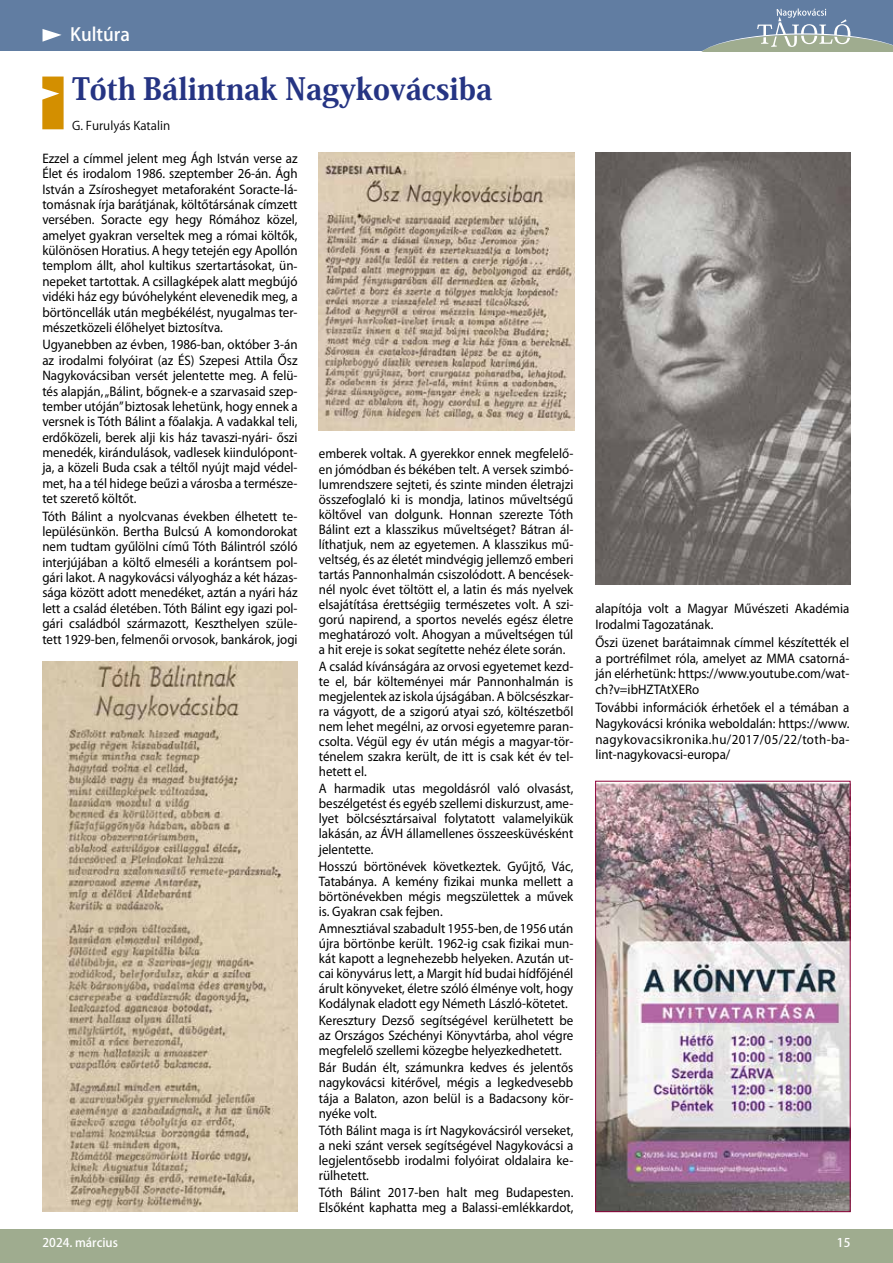
<style>
.page{position:relative;width:893px;height:1263px;background:#fff}
.page>*{position:absolute;margin:0;border:0;box-sizing:border-box;transform-origin:0 0}
.t1{font:800 30.3px "Koz Min Pr 6 N";color:#253483;scale:.95 1}
.t2{font:500 18px "Koz Go Pr 6 N";color:#fff}
.t3{font:13.8px/15px "Myriad Pro";color:#000;text-align:justify;scale:.94 1}
.t4{font:12px "Koz Go Pr 6 N";color:#000}
.t5{font:500 12px "Koz Go Pr 6 N";color:#fff}
</style>
<div class="page">
<div style="left:0;top:1229px;width:893px;height:34px;background:#9fac8f"></div>
<div style="left:0;top:0;width:893px;height:51px;background:#617da2"></div>
<svg style="left:702px;top:9px;width:191px;height:42px"></svg>
<svg style="left:43px;top:29px;width:19px;height:13px"></svg>
<img style="left:597px;top:783px;width:251px;height:427px">
<div style="left:595px;top:781px;width:255px;height:431px;border:1px solid #8c0037"></div>
<svg style="left:42px;top:77px;width:22px;height:52px"></svg>
<img style="left:319px;top:153px;width:255px;height:277px">
<img style="left:595px;top:153px;width:256px;height:431px">
<img style="left:42px;top:661px;width:256px;height:551px">
<h2 class="t2" style="left:70px;top:25px;width:61px">Kultúra</h2>
<h1 class="t1" style="left:72px;top:72px;width:444px">Tóth Bálintnak Nagykovácsiba</h1>
<p class="t4" style="left:72px;top:118px;width:100px">G. Furulyás Katalin</p>
<p class="t3" style="left:42px;top:150px;width:273px">Ezzel a címmel jelent meg Ágh István verse az Élet és irodalom 1986. szeptember 26-án. Ágh István a Zsíroshegyet metaforaként Soracte-lá&shy;tomásnak írja barátjának, költőtársának címzett versében. Soracte egy hegy Rómához közel, amelyet gyakran verseltek meg a római költők, különösen Horatius. A hegy tetején egy Apollón templom állt, ahol kultikus szertartásokat, ün&shy;nepeket tartottak. A csillagképek alatt megbújó vidéki ház egy búvóhelyként elevenedik meg, a börtöncellák után megbékélést, nyugalmas ter&shy;mészetközeli élőhelyet biztosítva.</p>
<p class="t3" style="left:42px;top:337px;width:273px">Ugyanebben az évben, 1986-ban, október 3-án az irodalmi folyóirat (az ÉS) Szepesi Attila Ősz Nagykovácsiban versét jelentette meg. A felü&shy;tés alapján, „Bálint, bőgnek-e a szarvasaid szep&shy;tember utóján” biztosak lehetünk, hogy ennek a versnek is Tóth Bálint a főalakja. A vadakkal teli, erdőközeli, berek alji kis ház tavaszi-nyári- őszi menedék, kirándulások, vadlesek kiindulópont&shy;ja, a közeli Buda csak a téltől nyújt majd védel&shy;met, ha a tél hidege beűzi a városba a természe&shy;tet szerető költőt.</p>
<p class="t3" style="left:42px;top:508px;width:273px">Tóth Bálint a nyolcvanas években élhetett te&shy;lepülésünkön. Bertha Bulcsú A komondorokat nem tudtam gyűlölni című Tóth Bálintról szóló interjújában a költő elmeséli a korántsem pol&shy;gári lakot. A nagykovácsi vályogház a két házas&shy;sága között adott menedéket, aztán a nyári ház lett a család életében. Tóth Bálint egy igazi pol&shy;gári családból származott, Keszthelyen szüle&shy;tett 1929-ben, felmenői orvosok, bankárok, jogi</p>
<p class="t3" style="left:319px;top:446px;width:272px">emberek voltak. A gyerekkor ennek megfelelő&shy;en jómódban és békében telt. A versek szimbó&shy;lumrendszere sejteti, és szinte minden életrajzi összefoglaló ki is mondja, latinos műveltségű költővel van dolgunk. Honnan szerezte Tóth Bálint ezt a klasszikus műveltséget? Bátran ál&shy;líthatjuk, nem az egyetemen. A klasszikus mű&shy;veltség, és az életét mindvégig jellemző emberi tartás Pannonhalmán csiszolódott. A bencések&shy;nél nyolc évet töltött el, a latin és más nyelvek elsajátítása érettségiig természetes volt. A szi&shy;gorú napirend, a sportos nevelés egész életre meghatározó volt. Ahogyan a műveltségen túl a hit ereje is sokat segítette nehéz élete során.</p>
<p class="t3" style="left:319px;top:659px;width:272px">A család kívánságára az orvosi egyetemet kezd&shy;te el, bár költeményei már Pannonhalmán is megjelentek az iskola újságában. A bölcsészkar&shy;ra vágyott, de a szigorú atyai szó, költészetből nem lehet megélni, az orvosi egyetemre paran&shy;csolta. Végül egy év után mégis a magyar-tör&shy;ténelem szakra került, de itt is csak két év tel&shy;hetett el.</p>
<p class="t3" style="left:319px;top:781px;width:272px">A harmadik utas megoldásról való olvasást, beszélgetést és egyéb szellemi diskurzust, ame&shy;lyet bölcsésztársaival folytatott valamelyikük lakásán, az ÁVH államellenes összeesküvésként jelentette.</p>
<p class="t3" style="left:319px;top:858px;width:272px">Hosszú börtönévek következtek. Gyűjtő, Vác, Tatabánya. A kemény fizikai munka mellett a börtönévekben mégis megszülettek a művek is. Gyakran csak fejben.</p>
<p class="t3" style="left:319px;top:920px;width:272px">Amnesztiával szabadult 1955-ben, de 1956 után újra börtönbe került. 1962-ig csak fizikai mun&shy;kát kapott a legnehezebb helyeken. Azután ut&shy;cai könyvárus lett, a Margit híd budai hídfőjénél árult könyveket, életre szóló élménye volt, hogy Kodálynak eladott egy Németh László-kötetet.</p>
<p class="t3" style="left:319px;top:1013px;width:272px">Keresztury Dezső segítségével kerülhetett be az Országos Széchényi Könyvtárba, ahol végre megfelelő szellemi közegbe helyezkedhetett.</p>
<p class="t3" style="left:319px;top:1060px;width:272px">Bár Budán élt, számunkra kedves és jelentős nagykovácsi kitérővel, mégis a legkedvesebb tája a Balaton, azon belül is a Badacsony kör&shy;nyéke volt.</p>
<p class="t3" style="left:319px;top:1122px;width:272px">Tóth Bálint maga is írt Nagykovácsiról verseket, a neki szánt versek segítségével Nagykovácsi a legjelentősebb irodalmi folyóirat oldalaira ke&shy;rülhetett.</p>
<p class="t3" style="left:319px;top:1184px;width:272px">Tóth Bálint 2017-ben halt meg Budapesten.<br>Elsőként kaphatta meg a Balassi-emlékkardot,</p>
<p class="t3" style="left:595px;top:600px;width:272px;line-height:15.8px">alapítója volt a Magyar Művészeti Akadémia<br>Irodalmi Tagozatának.</p>
<p class="t3" style="left:595px;top:634px;width:272px;line-height:15.8px">Őszi üzenet barátaimnak címmel készítették el a portréfilmet róla, amelyet az MMA csatorná&shy;ján elérhetünk: https://www.youtube.com/wat&shy;ch?v=ibHZTAtXERo</p>
<p class="t3" style="left:595px;top:699px;width:272px;line-height:15.8px">További információk érhetőek el a témában a Nagykovácsi krónika weboldalán: https://www. nagykovacsikronika.hu/2017/05/22/toth-ba&shy;lint-nagykovacsi-europa/</p>
<p class="t5" style="left:43px;top:1236px;width:77px">2024. március</p>
<p class="t5" style="left:837px;top:1236px;width:15px">15</p>
</div>
